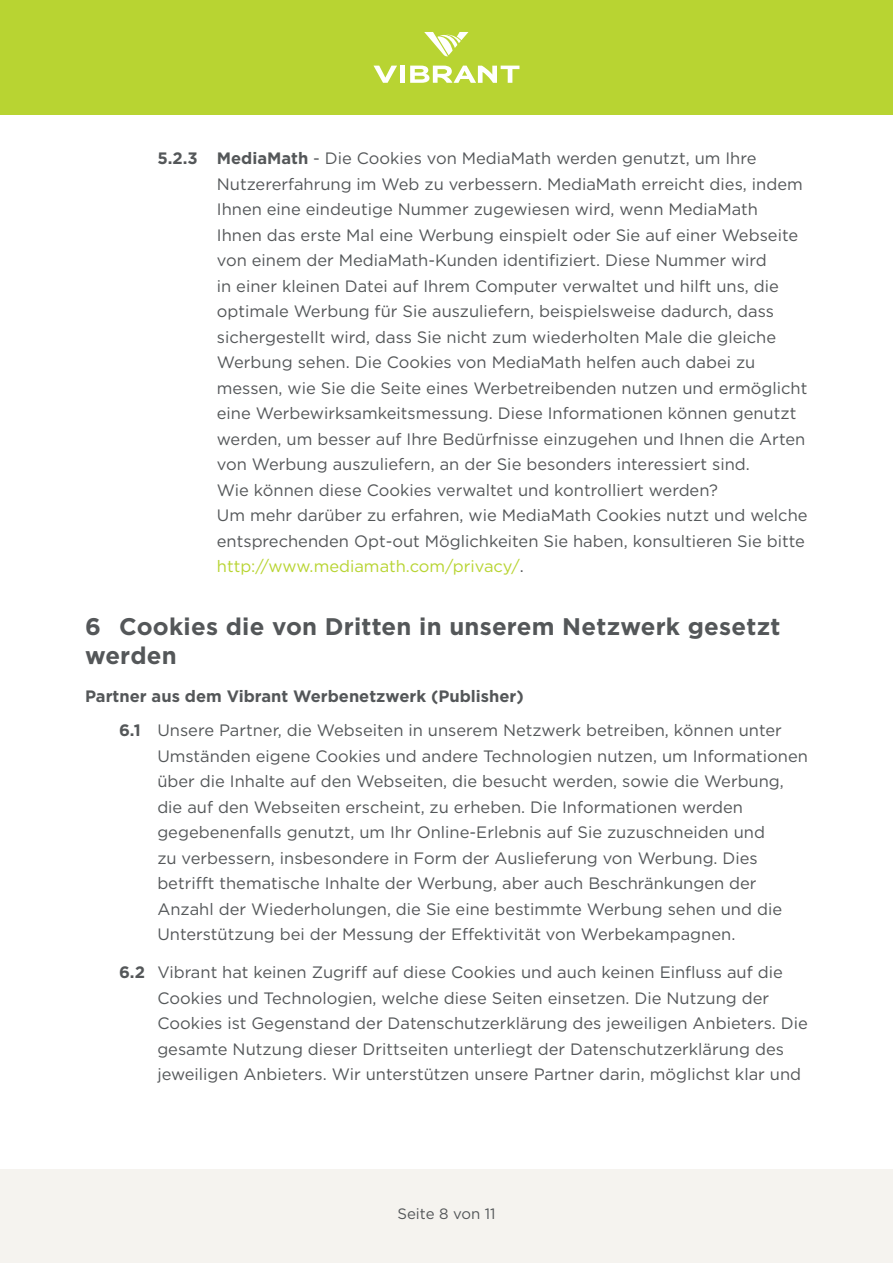
<style>
.page{position:relative;width:893px;height:1263px;background:#fff}
.page>*{position:absolute;margin:0;border:0;box-sizing:border-box;transform-origin:0 0}
.t1{font:700 24px/28.8px "Gotham";letter-spacing:.01em;color:#545759}
.t2{font:16.5px/25.5px "Gotham";color:#545759}
.copy_standard{font:700 16.5px "Gotham";color:#545759}
.t3{font:15px "Gotham";color:#545759}
.s1{font-weight:700}
.s2{color:#b8d432}
</style>
<div class="page">
<div style="left:0;top:1169px;width:893px;height:94px;background:#f5f3ef"></div>
<div style="left:0;top:0;width:893px;height:115px;background:#b8d432"></div>
<svg style="left:373px;top:66px;width:24px;height:17px"></svg>
<div style="left:400px;top:66px;width:5px;height:17px;background:#fff"></div>
<svg style="left:410px;top:66px;width:109px;height:17px"></svg>
<svg style="left:424px;top:32px;width:44px;height:24px"></svg>
<p class="t2" style="left:217px;top:145px;width:592px;text-indent:-60px"><span class="s1">5.2.3 MediaMath</span> - Die Cookies von MediaMath werden genutzt, um Ihre Nutzererfahrung im Web zu verbessern. MediaMath erreicht dies, indem Ihnen eine eindeutige Nummer zugewiesen wird, wenn MediaMath<br>Ihnen das erste Mal eine Werbung einspielt oder Sie auf einer Webseite von einem der MediaMath-Kunden identifiziert. Diese Nummer wird<br>in einer kleinen Datei auf Ihrem Computer verwaltet und hilft uns, die optimale Werbung für Sie auszuliefern, beispielsweise dadurch, dass sichergestellt wird, dass Sie nicht zum wiederholten Male die gleiche Werbung sehen. Die Cookies von MediaMath helfen auch dabei zu messen, wie Sie die Seite eines Werbetreibenden nutzen und ermöglicht eine Werbewirksamkeitsmessung. Diese Informationen können genutzt werden, um besser auf Ihre Bedürfnisse einzugehen und Ihnen die Arten von Werbung auszuliefern, an der Sie besonders interessiert sind.<br>Wie können diese Cookies verwaltet und kontrolliert werden?<br>Um mehr darüber zu erfahren, wie MediaMath Cookies nutzt und welche entsprechenden Opt-out Möglichkeiten Sie haben, konsultieren Sie bitte <span class="s2">http://www.mediamath.com/privacy/</span>.</p>
<p class="t1" style="left:85px;top:612px;width:697px">6 Cookies die von Dritten in unserem Netzwerk gesetzt werden</p>
<p class="copy_standard" style="left:85px;top:685px;width:440px">Partner aus dem Vibrant Werbenetzwerk (Publisher)</p>
<p class="t2" style="left:157px;top:717px;width:652px;text-indent:-38px"><span class="s1">6.1</span> Unsere Partner, die Webseiten in unserem Netzwerk betreiben, können unter Umständen eigene Cookies und andere Technologien nutzen, um Informationen über die Inhalte auf den Webseiten, die besucht werden, sowie die Werbung, die auf den Webseiten erscheint, zu erheben. Die Informationen werden gegebenenfalls genutzt, um Ihr Online-Erlebnis auf Sie zuzuschneiden und<br>zu verbessern, insbesondere in Form der Auslieferung von Werbung. Dies betrifft thematische Inhalte der Werbung, aber auch Beschränkungen der Anzahl der Wiederholungen, die Sie eine bestimmte Werbung sehen und die Unterstützung bei der Messung der Effektivität von Werbekampagnen.</p>
<p class="t2" style="left:157px;top:959px;width:652px;text-indent:-38px"><span class="s1">6.2</span> Vibrant hat keinen Zugriff auf diese Cookies und auch keinen Einfluss auf die Cookies und Technologien, welche diese Seiten einsetzen. Die Nutzung der Cookies ist Gegenstand der Datenschutzerklärung des jeweiligen Anbieters. Die gesamte Nutzung dieser Drittseiten unterliegt der Datenschutzerklärung des jeweiligen Anbieters. Wir unterstützen unsere Partner darin, möglichst klar und</p>
<p class="t3" style="left:397px;top:1204px;width:100px">Seite 8 von 11</p>
</div>
